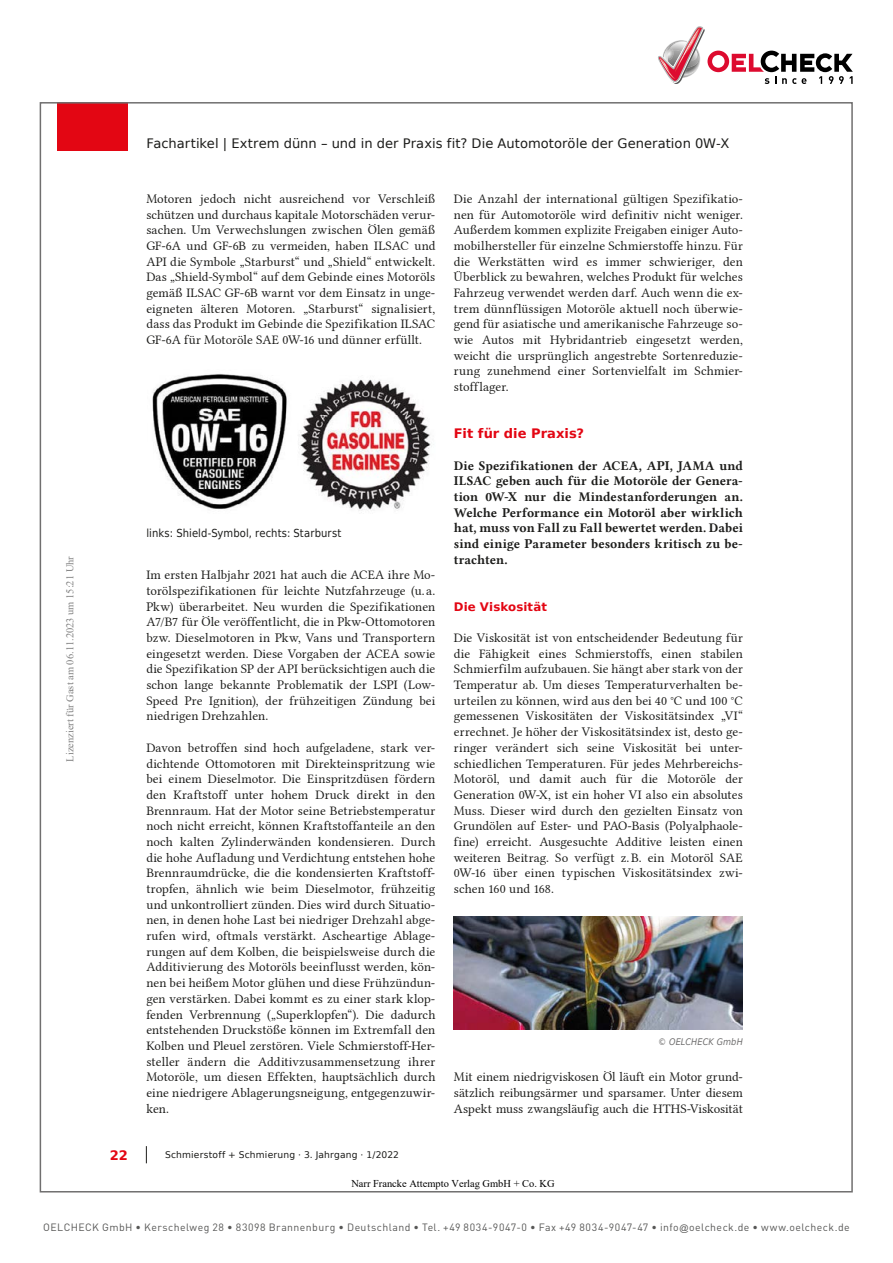
<style>
.page{position:relative;width:893px;height:1263px;background:#fff}
.page>*{position:absolute;margin:0;border:0;box-sizing:border-box;transform-origin:0 0}
.t1{font:13.05px/15.8px "Lin Libertine";letter-spacing:.005em;color:#1d1d1b;text-align:justify}
.t2{font:13.05px/15.8px "Lin Libertine B";color:#1d1d1b;text-align:justify}
.t3{font:13.05px "DejaVu Sans";letter-spacing:.005em;color:#1d1d1b}
.t4{font:700 13.05px "DejaVu Sans";letter-spacing:.005em;color:#e30613}
.t5{font:700 11.7px "DejaVu Sans";letter-spacing:.01em;color:#e30613}
.t6{font:11.1px "DejaVu Sans Condensed";letter-spacing:.01em;color:#1d1d1b}
.t7{font:10.5px "DIN Pro";letter-spacing:.04em;color:#575756}
.t8{font:10.5px "Times New Roman";color:rgb(0 0 0/.5)}
.t9{font:10.5px "Times New Roman";color:#000}
.t10{font:9.15px "DejaVu Sans";letter-spacing:.015em;color:#1d1d1b}
.t11{font:italic 9.15px "DejaVu Sans Condensed";letter-spacing:.01em;color:#706f6f}
.s1{font-family:"Arial";font-size:9px}
</style>
<div class="page">
<svg style="left:658px;top:26px;width:195px;height:58px"></svg>
<svg style="left:146px;top:1146px;width:1px;height:17px"></svg>
<div style="left:57px;top:102px;width:71px;height:48px;background:#e30613"></div>
<img style="left:152px;top:374px;width:279px;height:137px">
<img style="left:454px;top:916px;width:289px;height:113px">
<p class="t8" style="left:62px;top:761px;width:207px;rotate:-90deg">Lizenziert für Gast am 06.11.2023 um 15:21 Uhr</p>
<p class="t3" style="left:146px;top:132px;width:584px">Fachartikel | Extrem dünn – und in der Praxis fit? Die Automotoröle der Generation 0W-X</p>
<p class="t1" style="left:146px;top:189px;width:290px">Motoren jedoch nicht ausreichend vor Verschleiß schützen und durchaus kapitale Motorschäden verur&shy;sachen. Um Verwechslungen zwischen Ölen gemäß GF-6A und GF-6B zu vermeiden, haben ILSAC und API die Symbole „Starburst“ und „Shield“ entwickelt.<br>Das „Shield-Symbol“ auf dem Gebinde eines Motoröls gemäß ILSAC GF-6B warnt vor dem Einsatz in unge&shy;eigneten älteren Motoren. „Starburst“ signalisiert, dass das Produkt im Gebinde die Spezifikation ILSAC GF-6A für Motoröle SAE 0W-16 und dünner erfüllt.</p>
<p class="t6" style="left:146px;top:523px;width:197px">links: Shield-Symbol, rechts: Starburst</p>
<p class="t1" style="left:146px;top:566px;width:290px">Im ersten Halbjahr 2021 hat auch die ACEA ihre Mo&shy;torölspezifikationen für leichte Nutzfahrzeuge (u. a.<br>Pkw) überarbeitet. Neu wurden die Spezifikationen A7/B7 für Öle veröffentlicht, die in Pkw-Ottomotoren bzw. Dieselmotoren in Pkw, Vans und Transportern eingesetzt werden. Diese Vorgaben der ACEA sowie die Spezifikation SP der API berücksichtigen auch die schon lange bekannte Problematik der LSPI (Low-Speed Pre Ignition), der frühzeitigen Zündung bei niedrigen Drehzahlen.</p>
<p class="t1" style="left:146px;top:738px;width:290px">Davon betroffen sind hoch aufgeladene, stark ver&shy;dichtende Ottomotoren mit Direkteinspritzung wie bei einem Dieselmotor. Die Einspritzdüsen fördern den Kraftstoff unter hohem Druck direkt in den Brennraum. Hat der Motor seine Betriebstemperatur noch nicht erreicht, können Kraftstoffanteile an den noch kalten Zylinderwänden kondensieren. Durch die hohe Aufladung und Verdichtung entstehen hohe Brennraumdrücke, die die kondensierten Kraftstoff&shy;tropfen, ähnlich wie beim Dieselmotor, frühzeitig und unkontrolliert zünden. Dies wird durch Situatio&shy;nen, in denen hohe Last bei niedriger Drehzahl abge&shy;rufen wird, oftmals verstärkt. Ascheartige Ablage&shy;rungen auf dem Kolben, die beispielsweise durch die Additivierung des Motoröls beeinflusst werden, kön&shy;nen bei heißem Motor glühen und diese Frühzündun&shy;gen verstärken. Dabei kommt es zu einer stark klop&shy;fenden Verbrennung („Superklopfen“). Die dadurch entstehenden Druckstöße können im Extremfall den Kolben und Pleuel zerstören. Viele Schmierstoff-Her&shy;steller ändern die Additivzusammensetzung ihrer Motoröle, um diesen Effekten, hauptsächlich durch eine niedrigere Ablagerungsneigung, entgegenzuwir&shy;ken.</p>
<p class="t4" style="left:110px;top:1144px;width:19px">22</p>
<p class="t10" style="left:165px;top:1147px;width:235px">Schmierstoff + Schmierung · 3. Jahrgang · 1/2022</p>
<p class="t1" style="left:454px;top:189px;width:290px">Die Anzahl der international gültigen Spezifikatio&shy;nen für Automotoröle wird definitiv nicht weniger.<br>Außerdem kommen explizite Freigaben einiger Auto&shy;mobilhersteller für einzelne Schmierstoffe hinzu. Für die Werkstätten wird es immer schwieriger, den Überblick zu bewahren, welches Produkt für welches Fahrzeug verwendet werden darf. Auch wenn die ex&shy;trem dünnflüssigen Motoröle aktuell noch überwie&shy;gend für asiatische und amerikanische Fahrzeuge so&shy;wie Autos mit Hybridantrieb eingesetzt werden, weicht die ursprünglich angestrebte Sortenreduzie&shy;rung zunehmend einer Sortenvielfalt im Schmier&shy;stofflager.</p>
<p class="t4" style="left:454px;top:423px;width:132px">Fit für die Praxis?</p>
<p class="t2" style="left:454px;top:457px;width:290px">Die Spezifikationen der ACEA, API, JAMA und ILSAC geben auch für die Motoröle der Genera&shy;tion 0W-X nur die Mindestanforderungen an.<br>Welche Performance ein Motoröl aber wirklich hat, muss von Fall zu Fall bewertet werden. Dabei sind einige Parameter besonders kritisch zu be&shy;trachten.</p>
<p class="t5" style="left:454px;top:597px;width:95px">Die Viskosität</p>
<p class="t1" style="left:454px;top:628px;width:291px">Die Viskosität ist von entscheidender Bedeutung für die Fähigkeit eines Schmierstoffs, einen stabilen Schmierfilm aufzubauen. Sie hängt aber stark von der Temperatur ab. Um dieses Temperaturverhalten be&shy;urteilen zu können, wird aus den bei 40 °C und 100 °C gemessenen Viskositäten der Viskositätsindex „VI“ errechnet. Je höher der Viskositätsindex ist, desto ge&shy;ringer verändert sich seine Viskosität bei unter&shy;schiedlichen Temperaturen. Für jedes Mehrbereichs-Motoröl, und damit auch für die Motoröle der Generation 0W-X, ist ein hoher VI also ein absolutes Muss. Dieser wird durch den gezielten Einsatz von Grundölen auf Ester- und PAO-Basis (Polyalphaole&shy;fine) erreicht. Ausgesuchte Additive leisten einen weiteren Beitrag. So verfügt z. B. ein Motoröl SAE 0W-16 über einen typischen Viskositätsindex zwi&shy;schen 160 und 168.</p>
<p class="t11" style="left:658px;top:1035px;width:86px">© OELCHECK GmbH</p>
<p class="t1" style="left:454px;top:1068px;width:290px">Mit einem niedrigviskosen Öl läuft ein Motor grund&shy;sätzlich reibungsärmer und sparsamer. Unter diesem Aspekt muss zwangsläufig auch die HTHS-Viskosität</p>
<p class="t9" style="left:351px;top:1176px;width:205px">Narr Francke Attempto Verlag GmbH + Co. KG</p>
<p class="t7" style="left:43px;top:1220px;width:808px">OELCHECK GmbH • Kerschelweg 28 • 83098 Brannenburg • Deutschland • Tel. +49 8034-9047-0 • Fax +49 8034-9047-47 • info<span class="s1">@</span>oelcheck.de • www.oelcheck.de</p>
</div>
